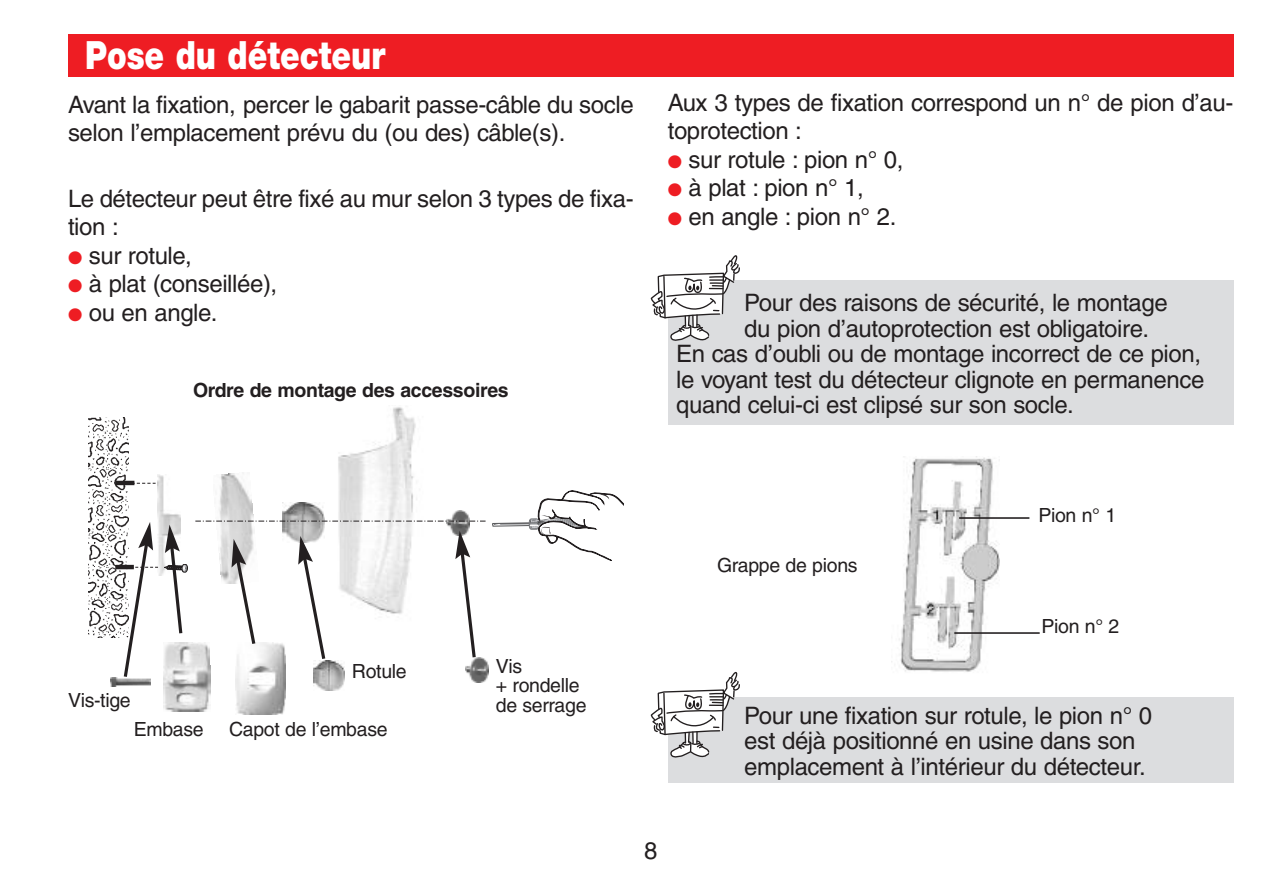
<style>
.page{position:relative;width:1276px;height:893px;background:#fff}
.page>*{position:absolute;margin:0;border:0;box-sizing:border-box;transform-origin:0 0}
.t1{font:900 39px "Helvetica Neue";color:#fff;scale:.8 1}
.t2{font:24px/28.5px "Helvetica";letter-spacing:-.015em;color:#231f20}
.t3{font:19.5px/19.5px "Helvetica";letter-spacing:-.015em;color:#231f20}
.t4{font:700 19.5px "Helvetica";letter-spacing:-.015em;color:#231f20}
.s1{color:#ee1d23}
</style>
<div class="page">
<div style="left:68px;top:34px;width:1165px;height:43px;background:#ee1d23"></div>
<img style="left:891px;top:456px;width:108px;height:216px">
<hr style="left:954px;top:632px;width:85px;height:2px;background:#231f20">
<hr style="left:959px;top:517px;width:70px;height:2px;background:#231f20">
<div style="left:668px;top:697px;width:565px;height:85px;background:#dcdddf"></div>
<svg style="left:651px;top:672px;width:89px;height:85px"></svg>
<div style="left:668px;top:281px;width:565px;height:144px;background:#dcdddf"></div>
<svg style="left:651px;top:255px;width:89px;height:86px"></svg>
<img style="left:329px;top:407px;width:94px;height:207px">
<img style="left:213px;top:473px;width:44px;height:111px">
<img style="left:158px;top:474px;width:22px;height:102px">
<img style="left:282px;top:502px;width:42px;height:40px">
<img style="left:446px;top:510px;width:23px;height:25px">
<svg style="left:195px;top:521px;width:290px;height:1px"></svg>
<svg style="left:492px;top:490px;width:131px;height:71px"></svg>
<img style="left:111px;top:680px;width:40px;height:7px">
<img style="left:163px;top:642px;width:47px;height:70px">
<img style="left:235px;top:642px;width:50px;height:73px">
<img style="left:313px;top:660px;width:32px;height:31px">
<img style="left:465px;top:658px;width:23px;height:24px">
<svg style="left:88px;top:417px;width:70px;height:263px"></svg>
<svg style="left:164px;top:525px;width:24px;height:109px"></svg>
<svg style="left:231px;top:539px;width:26px;height:108px"></svg>
<svg style="left:298px;top:536px;width:29px;height:126px"></svg>
<svg style="left:455px;top:531px;width:23px;height:130px"></svg>
<h1 class="t1" style="left:85px;top:41px;width:377px">Pose du détecteur</h1>
<p class="t2" style="left:68px;top:92px;width:567px">Avant la fixation, percer le gabarit passe-câble du socle selon l’emplacement prévu du (ou des) câble(s).</p>
<p class="t2" style="left:68px;top:186px;width:567px">Le détecteur peut être fixé au mur selon 3 types de fixa&shy;tion :</p>
<p class="t2" style="left:68px;top:243px;width:125px"><span class="s1">●</span> sur rotule,</p>
<p class="t2" style="left:68px;top:272px;width:211px"><span class="s1">●</span> à plat (conseillée),</p>
<p class="t2" style="left:68px;top:300px;width:151px"><span class="s1">●</span> ou en angle.</p>
<p class="t4" style="left:193px;top:383px;width:317px">Ordre de montage des accessoires</p>
<p class="t2" style="left:668px;top:90px;width:567px">Aux 3 types de fixation correspond un n° de pion d’au&shy;toprotection :</p>
<p class="t2" style="left:668px;top:147px;width:237px"><span class="s1">●</span> sur rotule : pion n° 0,</p>
<p class="t2" style="left:668px;top:176px;width:197px"><span class="s1">●</span> à plat : pion n° 1,</p>
<p class="t2" style="left:668px;top:204px;width:230px"><span class="s1">●</span> en angle : pion n° 2.</p>
<p class="t2" style="left:744px;top:291px;width:425px">Pour des raisons de sécurité, le montage</p>
<p class="t2" style="left:744px;top:316px;width:406px">du pion d’autoprotection est obligatoire.</p>
<p class="t2" style="left:676px;top:342px;width:526px">En cas d’oubli ou de montage incorrect de ce pion,</p>
<p class="t2" style="left:676px;top:367px;width:530px">le voyant test du détecteur clignote en permanence</p>
<p class="t2" style="left:676px;top:393px;width:399px">quand celui-ci est clipsé sur son socle.</p>
<p class="t3" style="left:68px;top:693px;width:64px">Vis-tige</p>
<p class="t3" style="left:134px;top:721px;width:71px">Embase</p>
<p class="t3" style="left:352px;top:663px;width:56px">Rotule</p>
<p class="t3" style="left:229px;top:721px;width:160px">Capot de l’embase</p>
<p class="t3" style="left:496px;top:658px;width:92px">Vis<br>+ rondelle de serrage</p>
<p class="t2" style="left:644px;top:839px;width:15px">8</p>
<p class="t3" style="left:717px;top:557px;width:142px">Grappe de pions</p>
<p class="t3" style="left:1038px;top:507px;width:79px">Pion n° 1</p>
<p class="t3" style="left:1041px;top:618px;width:79px">Pion n° 2</p>
<p class="t2" style="left:744px;top:705px;width:409px;line-height:25.5px">Pour une fixation sur rotule, le pion n° 0 est déjà positionné en usine dans son emplacement à l’intérieur du détecteur.</p>
</div>
